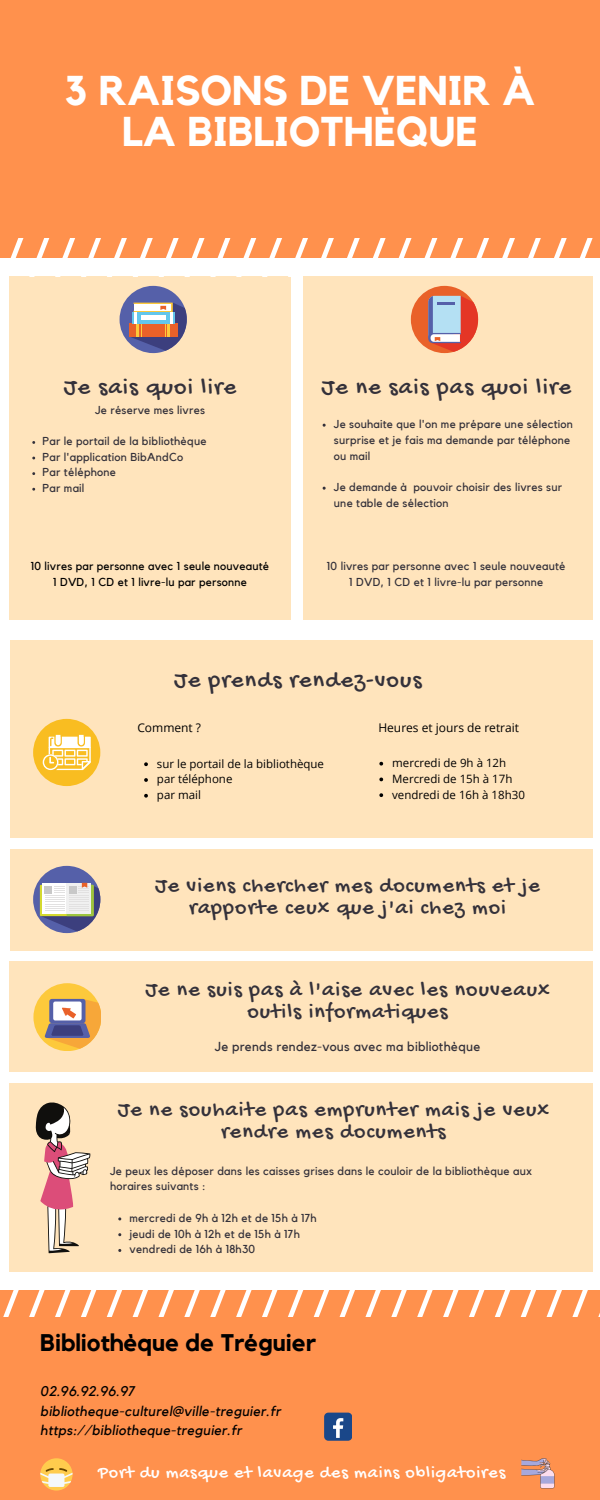
<style>
.page{position:relative;width:600px;height:1500px;background:#fff}
.page>*{position:absolute;margin:0;border:0;box-sizing:border-box;transform-origin:0 0}
.t1{font:700 41.5px/41.2px "Kollektif";color:#fff;text-align:center}
.t2{font:24px "Gochi Hand";letter-spacing:.05em;color:#34313a}
.t3{font:700 24px "Kollektif";color:#000}
.t4{font:22px/21.8px "Gochi Hand";letter-spacing:.05em;color:#34313a;text-align:center}
.t5{font:18px "Gochi Hand";letter-spacing:.05em;color:#fff}
.t6{font:italic 14px/19.5px "Kollektif";letter-spacing:.02em;color:#000}
.t7{font:13px "Kollektif";letter-spacing:.02em;color:#34313a}
.t8{font:12px "Open Sans";color:#000}
.t9{font:11.5px/15.8px "Kollektif";letter-spacing:.02em;color:#34313a}
.t10{font:11.5px/15.8px "Open Sans";color:#000}
.t11{font:11.5px/15.6px "Kollektif";letter-spacing:.02em;color:#000;text-align:center}
</style>
<div class="page">
<div style="left:0;top:0;width:600px;height:257px;background:#ff914d"></div>
<div style="left:0;top:1290px;width:600px;height:210px;background:#ff914d"></div>
<div style="left:10px;top:276px;width:281px;height:343px;background:#ffe4bc"></div>
<div style="left:10px;top:641px;width:583px;height:197px;background:#ffe4bc"></div>
<svg style="left:0;top:239px;width:600px;height:19px"></svg>
<div style="left:303px;top:276px;width:290px;height:343px;background:#ffe4bc"></div>
<div style="left:10px;top:849px;width:583px;height:102px;background:#ffe4bc"></div>
<svg style="left:3px;top:1290px;width:597px;height:26px"></svg>
<div style="left:10px;top:961px;width:583px;height:111px;background:#ffe4bc"></div>
<div style="left:10px;top:1083px;width:583px;height:189px;background:#ffe4bc"></div>
<svg style="left:36px;top:1102px;width:54px;height:151px"></svg>
<svg style="left:411px;top:286px;width:67px;height:67px"></svg>
<svg style="left:33px;top:866px;width:67px;height:67px"></svg>
<svg style="left:120px;top:286px;width:67px;height:67px"></svg>
<svg style="left:33px;top:983px;width:68px;height:68px"></svg>
<div style="left:33px;top:719px;width:67px;height:67px;background:#f9bd21;border-radius:50%"></div>
<svg style="left:43px;top:735px;width:48px;height:35px"></svg>
<div style="left:40px;top:1458px;width:33px;height:33px;background:#ffcc4d;border-radius:50%"></div>
<svg style="left:40px;top:1468px;width:33px;height:19px"></svg>
<svg style="left:521px;top:1458px;width:33px;height:30px"></svg>
<div style="left:324px;top:1413px;width:28px;height:27px;background:#1a4789;border-radius:4px"></div>
<svg style="left:333px;top:1418px;width:10px;height:20px"></svg>
<svg style="left:144px;top:762px;width:4px;height:4px"></svg>
<svg style="left:144px;top:778px;width:4px;height:4px"></svg>
<svg style="left:144px;top:794px;width:4px;height:4px"></svg>
<svg style="left:379px;top:762px;width:4px;height:4px"></svg>
<svg style="left:379px;top:778px;width:4px;height:3px"></svg>
<svg style="left:379px;top:793px;width:4px;height:4px"></svg>
<h1 class="t1" style="left:64px;top:71px;width:473px">3 RAISONS DE VENIR À<br>LA BIBLIOTHÈQUE</h1>
<h2 class="t2" style="left:64px;top:375px;width:174px">Je sais quoi lire</h2>
<p class="t9" style="left:43px;top:434px;width:165px">Par le portail de la bibliothèque<br>Par l'application BibAndCo<br>Par téléphone<br>Par mail</p>
<p class="t9" style="left:95px;top:403px;width:111px">Je réserve mes livres</p>
<p class="t11" style="left:31px;top:559px;width:240px">10 livres par personne avec 1 seule nouveauté<br>1 DVD, 1 CD et 1 livre-lu par personne</p>
<h2 class="t2" style="left:322px;top:375px;width:251px">Je ne sais pas quoi lire</h2>
<p class="t9" style="left:334px;top:417px;width:241px">Je souhaite que l'on me prépare une sélection surprise et je fais ma demande par téléphone ou mail</p>
<p class="t9" style="left:334px;top:480px;width:230px">Je demande à pouvoir choisir des livres sur une table de sélection</p>
<p class="t9" style="left:327px;top:558px;width:240px;text-align:center">10 livres par personne avec 1 seule nouveauté<br>1 DVD, 1 CD et 1 livre-lu par personne</p>
<h2 class="t2" style="left:174px;top:668px;width:249px">Je prends rendez-vous</h2>
<p class="t8" style="left:137px;top:719px;width:65px">Comment ?</p>
<p class="t10" style="left:157px;top:755px;width:169px">sur le portail de la bibliothèque par téléphone<br>par mail</p>
<p class="t8" style="left:378px;top:719px;width:142px">Heures et jours de retrait</p>
<p class="t10" style="left:392px;top:755px;width:134px">mercredi de 9h à 12h<br>Mercredi de 15h à 17h vendredi de 16h à 18h30</p>
<h3 class="t4" style="left:155px;top:876px;width:386px">Je viens chercher mes documents et je rapporte ceux que j'ai chez moi</h3>
<h3 class="t4" style="left:145px;top:980px;width:406px">Je ne suis pas à l'aise avec les nouveaux outils informatiques</h3>
<p class="t7" style="left:215px;top:1041px;width:267px">Je prends rendez-vous avec ma bibliothèque</p>
<h3 class="t4" style="left:118px;top:1100px;width:433px">Je ne souhaite pas emprunter mais je veux rendre mes documents</h3>
<p class="t9" style="left:110px;top:1163px;width:424px">Je peux les déposer dans les caisses grises dans le couloir de la bibliothèque aux horaires suivants :</p>
<p class="t9" style="left:130px;top:1211px;width:189px">mercredi de 9h à 12h et de 15h à 17h jeudi de 10h à 12h et de 15h à 17h vendredi de 16h à 18h30</p>
<h2 class="t3" style="left:40px;top:1332px;width:277px">Bibliothèque de Tréguier</h2>
<p class="t6" style="left:40px;top:1382px;width:242px">02.96.92.96.97 bibliotheque-culturel@ville-treguier.fr https://bibliotheque-treguier.fr</p>
<h3 class="t5" style="left:98px;top:1463px;width:409px">Port du masque et lavage des mains obligatoires</h3>
</div>
